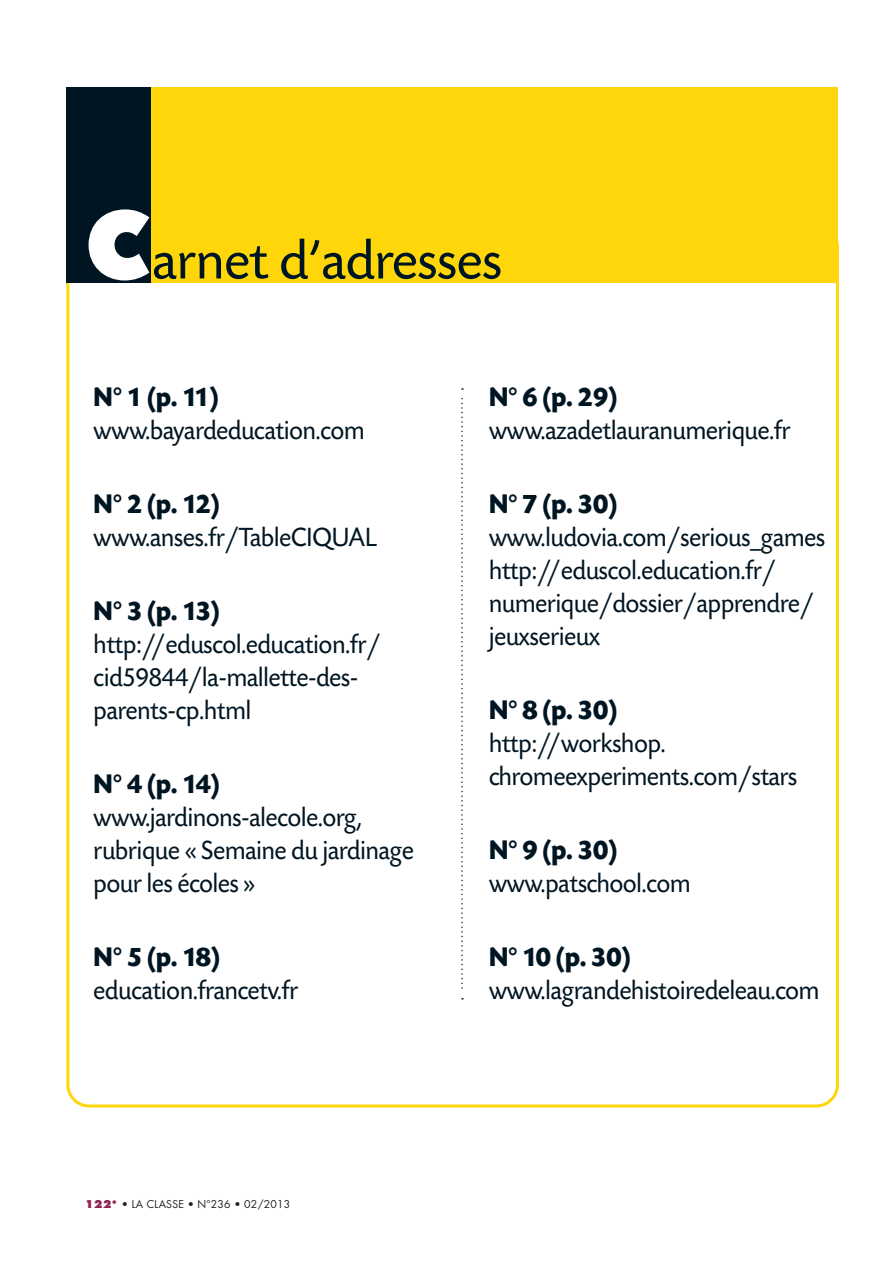
<style>
.page{position:relative;width:893px;height:1263px;background:#fff}
.page>*{position:absolute;margin:0;border:0;box-sizing:border-box;transform-origin:0 0}
.t1{font:56.85px "Today SB";letter-spacing:-.02em;color:#001522}
.t2{font:700 28.35px "Today SB";letter-spacing:-.085em;color:#001522;scale:.95 1}
.t3{font:27.6px/33px "Today SB";letter-spacing:-.025em;color:#001522;scale:.95 1}
.t4{font:10.5px "Futura";letter-spacing:.02em;color:#231f20}
.s1{font-weight:900;font-size:101.85px;color:#fff}
.s2{font-weight:800;color:#8f2355}
</style>
<div class="page">
<svg style="left:461px;top:388px;width:2px;height:600px"></svg>
<div style="left:67px;top:87px;width:771px;height:195px;background:#fed609"></div>
<div style="left:67px;top:87px;width:84px;height:195px;background:#001522"></div>
<p class="t1" style="left:86px;top:230px;width:418px"><span class="s1">C</span>arnet d’adresses</p>
<p class="t2" style="left:93px;top:382px;width:134px">N° 1 (p. 11)</p>
<p class="t3" style="left:93px;top:415px;width:287px">www.bayardeducation.com</p>
<p class="t2" style="left:93px;top:489px;width:135px">N° 2 (p. 12)</p>
<p class="t3" style="left:93px;top:522px;width:300px">www.anses.fr/TableCIQUAL</p>
<p class="t2" style="left:93px;top:596px;width:135px">N° 3 (p. 13)</p>
<p class="t3" style="left:93px;top:629px;width:304px">http://eduscol.education.fr/ cid59844/la-mallette-des&shy;parents-cp.html</p>
<p class="t2" style="left:93px;top:768px;width:135px">N° 4 (p. 14)</p>
<p class="t3" style="left:93px;top:801px;width:339px">www.jardinons-alecole.org, rubrique « Semaine du jardinage pour les écoles »</p>
<p class="t2" style="left:93px;top:941px;width:135px">N° 5 (p. 18)</p>
<p class="t3" style="left:93px;top:975px;width:217px">education.francetv.fr</p>
<p class="t2" style="left:489px;top:382px;width:137px">N° 6 (p. 29)</p>
<p class="t3" style="left:489px;top:415px;width:320px">www.azadetlauranumerique.fr</p>
<p class="t2" style="left:489px;top:489px;width:137px">N° 7 (p. 30)</p>
<p class="t3" style="left:489px;top:522px;width:356px">www.ludovia.com/serious_games http://eduscol.education.fr/ numerique/dossier/apprendre/ jeuxserieux</p>
<p class="t2" style="left:489px;top:694px;width:137px">N° 8 (p. 30)</p>
<p class="t3" style="left:489px;top:727px;width:326px">http://workshop. chromeexperiments.com/stars</p>
<p class="t2" style="left:489px;top:834px;width:137px">N° 9 (p. 30)</p>
<p class="t3" style="left:489px;top:867px;width:214px">www.patschool.com</p>
<p class="t2" style="left:489px;top:941px;width:151px">N° 10 (p. 30)</p>
<p class="t3" style="left:489px;top:974px;width:350px">www.lagrandehistoiredeleau.com</p>
<p class="t4" style="left:85px;top:1197px;width:207px"><span class="s2">122*</span> • LA CLASSE • N°236 • 02/2013</p>
</div>
